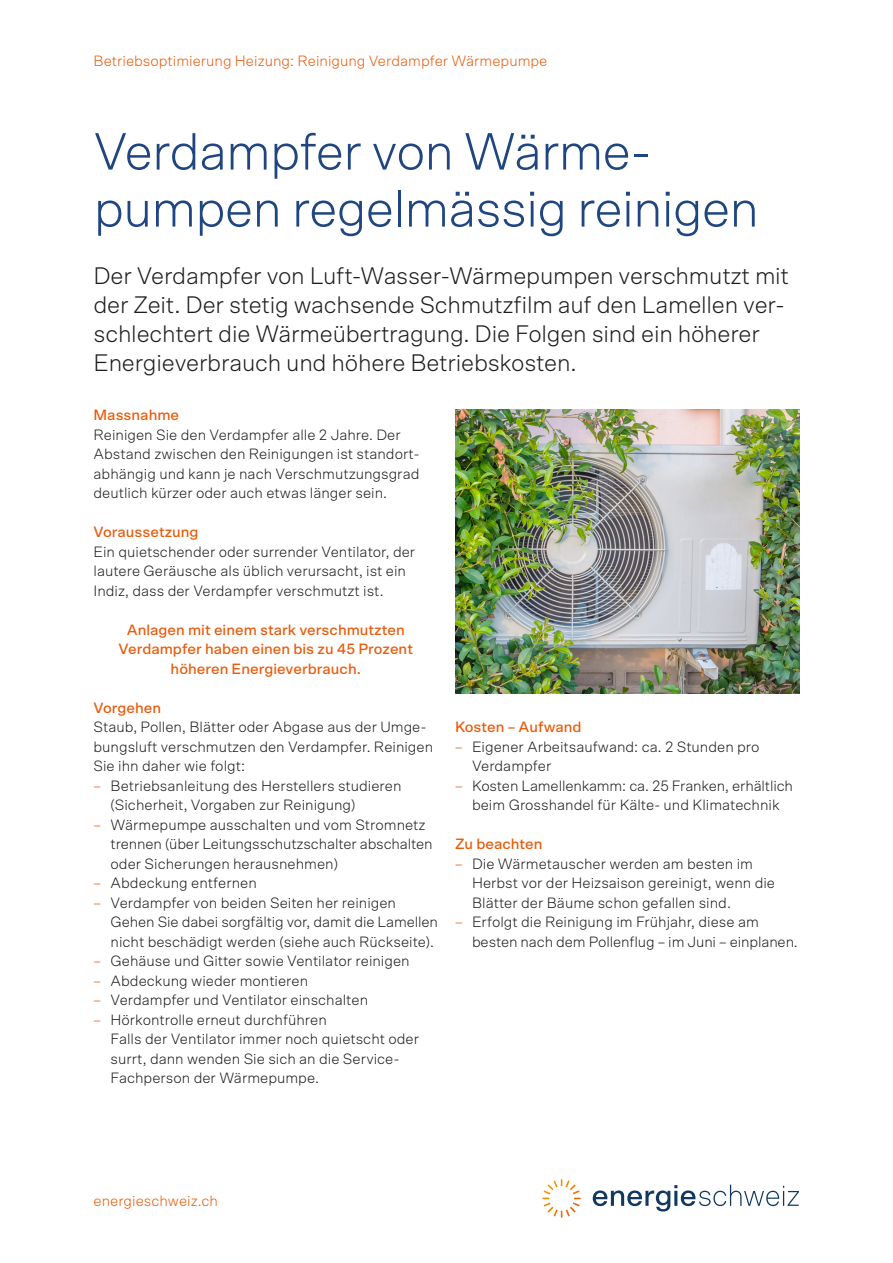
<style>
.page{position:relative;width:893px;height:1263px;background:#fff}
.page>*{position:absolute;margin:0;border:0;box-sizing:border-box;transform-origin:0 0}
.t1{font:300 52.5px/57px "Scto Grotesk A";letter-spacing:-.02em;color:#204682}
.t2{font:300 24px/29.2px "Scto Grotesk A";letter-spacing:-.01em;color:#1d1d1b}
.t3{font:300 15px/19.5px "Scto Grotesk A";color:#1d1d1b}
.t4{font:500 15px/19.5px "Scto Grotesk A";color:#ea5b0b;text-align:center}
.t5{font:300 15px "Scto Grotesk A";color:#ea5b0b}
.s1{color:#ea5b0b}
</style>
<div class="page">
<img style="left:455px;top:409px;width:344px;height:284px">
<svg style="left:593px;top:1185px;width:206px;height:26px"></svg>
<svg style="left:542px;top:1179px;width:39px;height:38px"></svg>
<p class="t5" style="left:94px;top:52px;width:455px">Betriebsoptimierung Heizung: Reinigung Verdampfer Wärmepumpe</p>
<h1 class="t1" style="left:94px;top:122px;width:667px">Verdampfer von Wärme&shy;pumpen regelmässig reinigen</h1>
<p class="t2" style="left:94px;top:260px;width:697px">Der Verdampfer von Luft-Wasser-Wärmepumpen verschmutzt mit der Zeit. Der stetig wachsende Schmutzfilm auf den Lamellen ver&shy;schlechtert die Wärmeübertragung. Die Folgen sind ein höherer Energieverbrauch und höhere Betriebskosten.</p>
<p class="t4" style="left:94px;top:405px;width:87px">Massnahme</p>
<p class="t3" style="left:94px;top:424px;width:327px">Reinigen Sie den Verdampfer alle 2 Jahre. Der Abstand zwischen den Reinigungen ist standort&shy;abhängig und kann je nach Verschmutzungsgrad deutlich kürzer oder auch etwas länger sein.</p>
<p class="t4" style="left:94px;top:522px;width:107px">Voraussetzung</p>
<p class="t3" style="left:94px;top:541px;width:323px">Ein quietschender oder surrender Ventilator, der lautere Geräusche als üblich verursacht, ist ein<br>Indiz, dass der Verdampfer verschmutzt ist.</p>
<p class="t4" style="left:119px;top:619px;width:296px">Anlagen mit einem stark verschmutzten<br>Verdampfer haben einen bis zu 45 Prozent höheren Energieverbrauch.</p>
<p class="t4" style="left:94px;top:697px;width:69px">Vorgehen</p>
<p class="t3" style="left:94px;top:717px;width:341px">Staub, Pollen, Blätter oder Abgase aus der Umge&shy;bungsluft verschmutzen den Verdampfer. Reinigen<br>Sie ihn daher wie folgt:</p>
<p class="t3" style="left:111px;top:775px;width:292px;text-indent:-17px"><span class="s1">–</span> Betriebsanleitung des Herstellers studieren (Sicherheit, Vorgaben zur Reinigung)</p>
<p class="t3" style="left:111px;top:814px;width:324px;text-indent:-17px"><span class="s1">–</span> Wärmepumpe ausschalten und vom Stromnetz trennen (über Leitungsschutzschalter abschalten oder Sicherungen herausnehmen)</p>
<p class="t3" style="left:94px;top:873px;width:165px"><span class="s1">–</span> Abdeckung entfernen</p>
<p class="t3" style="left:111px;top:892px;width:329px;text-indent:-17px"><span class="s1">–</span> Verdampfer von beiden Seiten her reinigen<br>Gehen Sie dabei sorgfältig vor, damit die Lamellen nicht beschädigt werden (siehe auch Rückseite).</p>
<p class="t3" style="left:94px;top:951px;width:318px"><span class="s1">–</span> Gehäuse und Gitter sowie Ventilator reinigen</p>
<p class="t3" style="left:94px;top:970px;width:216px"><span class="s1">–</span> Abdeckung wieder montieren</p>
<p class="t3" style="left:94px;top:990px;width:276px"><span class="s1">–</span> Verdampfer und Ventilator einschalten</p>
<p class="t3" style="left:111px;top:1009px;width:310px;text-indent:-17px"><span class="s1">–</span> Hörkontrolle erneut durchführen<br>Falls der Ventilator immer noch quietscht oder surrt, dann wenden Sie sich an die Service-Fachperson der Wärmepumpe.</p>
<p class="t4" style="left:455px;top:717px;width:128px">Kosten – Aufwand</p>
<p class="t3" style="left:472px;top:736px;width:289px;text-indent:-17px"><span class="s1">–</span> Eigener Arbeitsaufwand: ca. 2 Stunden pro<br>Verdampfer</p>
<p class="t3" style="left:455px;top:775px;width:340px;text-align:center"><span class="s1">–</span> Kosten Lamellenkamm: ca. 25 Franken, erhältlich beim Grosshandel für Kälte- und Klimatechnik</p>
<p class="t4" style="left:455px;top:834px;width:89px">Zu beachten</p>
<p class="t3" style="left:472px;top:853px;width:305px;text-indent:-17px"><span class="s1">–</span> Die Wärmetauscher werden am besten im<br>Herbst vor der Heizsaison gereinigt, wenn die<br>Blätter der Bäume schon gefallen sind.</p>
<p class="t3" style="left:472px;top:912px;width:327px;text-indent:-17px"><span class="s1">–</span> Erfolgt die Reinigung im Frühjahr, diese am besten nach dem Pollenflug – im Juni – einplanen.</p>
<p class="t5" style="left:94px;top:1191px;width:126px">energieschweiz.ch</p>
</div>
